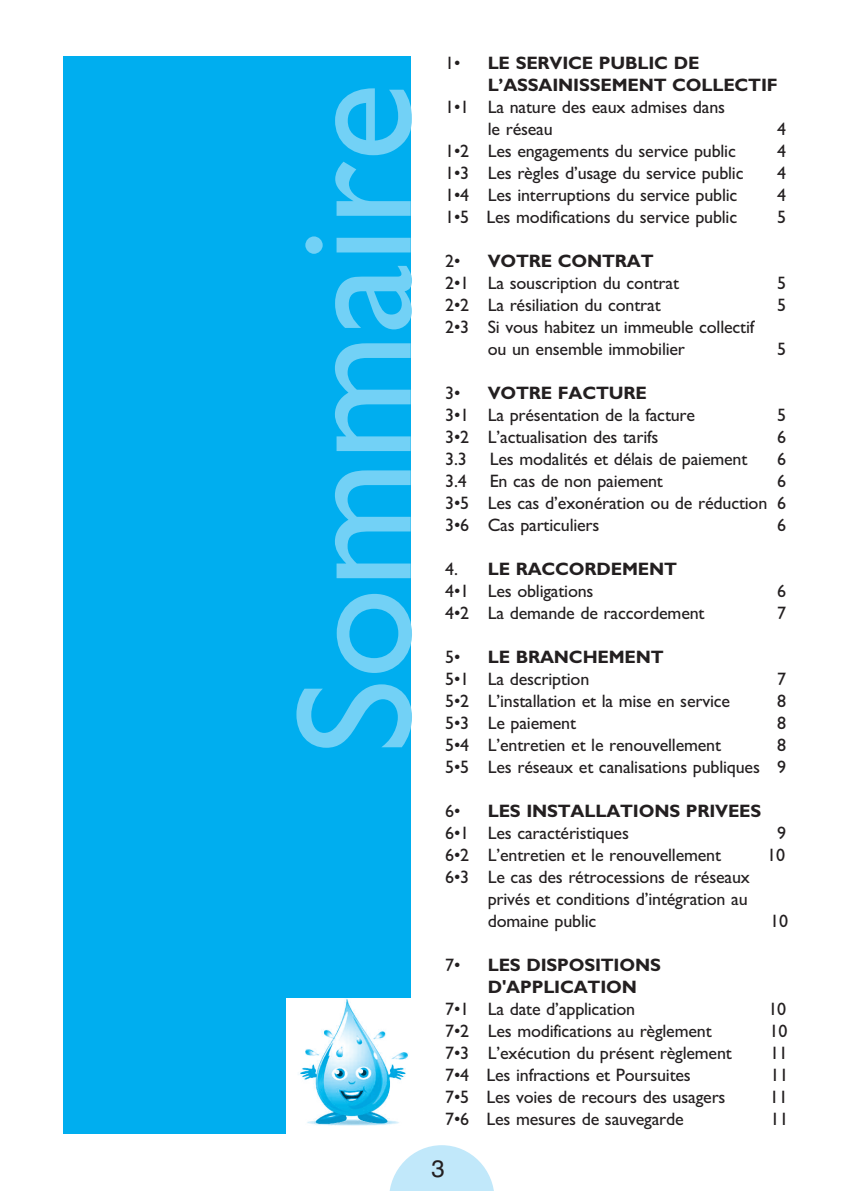
<style>
.page{position:relative;width:849px;height:1191px;background:#fff}
.page>*{position:absolute;margin:0;border:0;box-sizing:border-box;transform-origin:0 0}
.t1{font:165px "M Gill Sans";color:#72d1f6}
.t2{font:24px "Helvetica";color:#231f20}
.t3{font:18px/22px "M Gill Sans";letter-spacing:-.01em;color:#231f20}
.t4{font:700 18px/22px "M Gill Sans";letter-spacing:-.01em;color:#231f20}
.s1{font-weight:700}
</style>
<div class="page">
<svg style="left:389px;top:1145px;width:105px;height:46px"></svg>
<div style="left:64px;top:57px;width:347px;height:1077px;background:#00aeef"></div>
<img style="left:286px;top:998px;width:125px;height:136px">
<h1 class="t1" style="left:257px;top:754px;width:673px;rotate:-90deg">Sommaire</h1>
<p class="t3" style="left:445px;top:52px;width:17px">1•</p>
<p class="t4" style="left:487px;top:52px;width:291px">LE SERVICE PUBLIC DE<br>L’ASSAINISSEMENT COLLECTIF</p>
<p class="t3" style="left:487px;top:96px;width:239px;text-indent:-43px">1•1 La nature des eaux admises dans le réseau</p>
<p class="t3" style="left:777px;top:118px;width:10px">4</p>
<p class="t3" style="left:445px;top:140px;width:292px">1•2 Les engagements du service public</p>
<p class="t3" style="left:777px;top:140px;width:10px">4</p>
<p class="t3" style="left:445px;top:162px;width:300px">1•3 Les règles d’usage du service public</p>
<p class="t3" style="left:777px;top:162px;width:10px">4</p>
<p class="t3" style="left:445px;top:184px;width:293px">1•4 Les interruptions du service public</p>
<p class="t3" style="left:777px;top:184px;width:10px">4</p>
<p class="t3" style="left:445px;top:206px;width:293px">1•5 Les modifications du service public</p>
<p class="t3" style="left:777px;top:206px;width:10px">5</p>
<p class="t3" style="left:445px;top:250px;width:17px">2•</p>
<p class="t4" style="left:487px;top:250px;width:167px">VOTRE CONTRAT</p>
<p class="t3" style="left:445px;top:272px;width:235px">2•1 La souscription du contrat</p>
<p class="t3" style="left:777px;top:272px;width:10px">5</p>
<p class="t3" style="left:445px;top:294px;width:217px">2•2 La résiliation du contrat</p>
<p class="t3" style="left:777px;top:294px;width:10px">5</p>
<p class="t3" style="left:487px;top:316px;width:268px;text-indent:-43px">2•3 Si vous habitez un immeuble collectif ou un ensemble immobilier</p>
<p class="t3" style="left:777px;top:338px;width:10px">5</p>
<p class="t3" style="left:445px;top:382px;width:17px">3•</p>
<p class="t4" style="left:487px;top:382px;width:161px">VOTRE FACTURE</p>
<p class="t3" style="left:445px;top:404px;width:251px">3•1 La présentation de la facture</p>
<p class="t3" style="left:777px;top:404px;width:10px">5</p>
<p class="t3" style="left:445px;top:426px;width:215px">3•2 L’actualisation des tarifs</p>
<p class="t3" style="left:777px;top:426px;width:10px">6</p>
<p class="t3" style="left:445px;top:448px;width:23px">3.3</p>
<p class="t3" style="left:490px;top:448px;width:259px">Les modalités et délais de paiement</p>
<p class="t3" style="left:777px;top:448px;width:10px">6</p>
<p class="t3" style="left:445px;top:470px;width:23px">3.4</p>
<p class="t3" style="left:490px;top:470px;width:175px">En cas de non paiement</p>
<p class="t3" style="left:445px;top:470px;width:342px;text-align:justify;text-indent:332px">6<br>3•5 Les cas d’exonération ou de réduction 6<br>3•6 Cas particuliers</p>
<p class="t3" style="left:777px;top:514px;width:10px">6</p>
<p class="t3" style="left:445px;top:558px;width:233px">4. <span class="s1">LE RACCORDEMENT<br></span>4•1 Les obligations</p>
<p class="t3" style="left:777px;top:580px;width:10px">6</p>
<p class="t3" style="left:445px;top:602px;width:261px">4•2 La demande de raccordement</p>
<p class="t3" style="left:777px;top:602px;width:10px">7</p>
<p class="t3" style="left:445px;top:646px;width:17px">5•</p>
<p class="t4" style="left:487px;top:646px;width:177px">LE BRANCHEMENT</p>
<p class="t3" style="left:445px;top:668px;width:146px">5•1 La description</p>
<p class="t3" style="left:777px;top:668px;width:10px">7</p>
<p class="t3" style="left:445px;top:690px;width:286px">5•2 L’installation et la mise en service</p>
<p class="t3" style="left:777px;top:690px;width:10px">8</p>
<p class="t3" style="left:445px;top:712px;width:132px">5•3 Le paiement</p>
<p class="t3" style="left:777px;top:712px;width:10px">8</p>
<p class="t3" style="left:445px;top:734px;width:277px">5•4 L’entretien et le renouvellement</p>
<p class="t3" style="left:445px;top:734px;width:342px;text-align:right">8<br>5•5 Les réseaux et canalisations publiques 9</p>
<p class="t3" style="left:445px;top:800px;width:17px">6•</p>
<p class="t4" style="left:487px;top:800px;width:275px">LES INSTALLATIONS PRIVEES</p>
<p class="t3" style="left:445px;top:822px;width:185px">6•1 Les caractéristiques</p>
<p class="t3" style="left:777px;top:822px;width:10px">9</p>
<p class="t3" style="left:445px;top:844px;width:277px">6•2 L’entretien et le renouvellement</p>
<p class="t3" style="left:767px;top:844px;width:19px">10</p>
<p class="t3" style="left:487px;top:866px;width:263px;text-indent:-43px">6•3 Le cas des rétrocessions de réseaux privés et conditions d’intégration au domaine public</p>
<p class="t3" style="left:770px;top:910px;width:19px">10</p>
<p class="t3" style="left:445px;top:954px;width:17px">7•</p>
<p class="t4" style="left:487px;top:954px;width:175px">LES DISPOSITIONS<br>D'APPLICATION</p>
<p class="t3" style="left:445px;top:998px;width:191px">7•1 La date d’application</p>
<p class="t3" style="left:768px;top:998px;width:19px">10</p>
<p class="t3" style="left:445px;top:1020px;width:268px">7•2 Les modifications au règlement</p>
<p class="t3" style="left:769px;top:1020px;width:19px">10</p>
<p class="t3" style="left:445px;top:1042px;width:288px">7•3 L’exécution du présent règlement</p>
<p class="t3" style="left:770px;top:1042px;width:19px">11</p>
<p class="t3" style="left:445px;top:1064px;width:247px">7•4 Les infractions et Poursuites</p>
<p class="t3" style="left:770px;top:1064px;width:19px">11</p>
<p class="t3" style="left:445px;top:1086px;width:282px">7•5 Les voies de recours des usagers</p>
<p class="t3" style="left:769px;top:1086px;width:19px">11</p>
<p class="t3" style="left:445px;top:1108px;width:240px">7•6 Les mesures de sauvegarde</p>
<p class="t3" style="left:770px;top:1108px;width:19px">11</p>
<h2 class="t2" style="left:431px;top:1154px;width:15px">3</h2>
</div>
